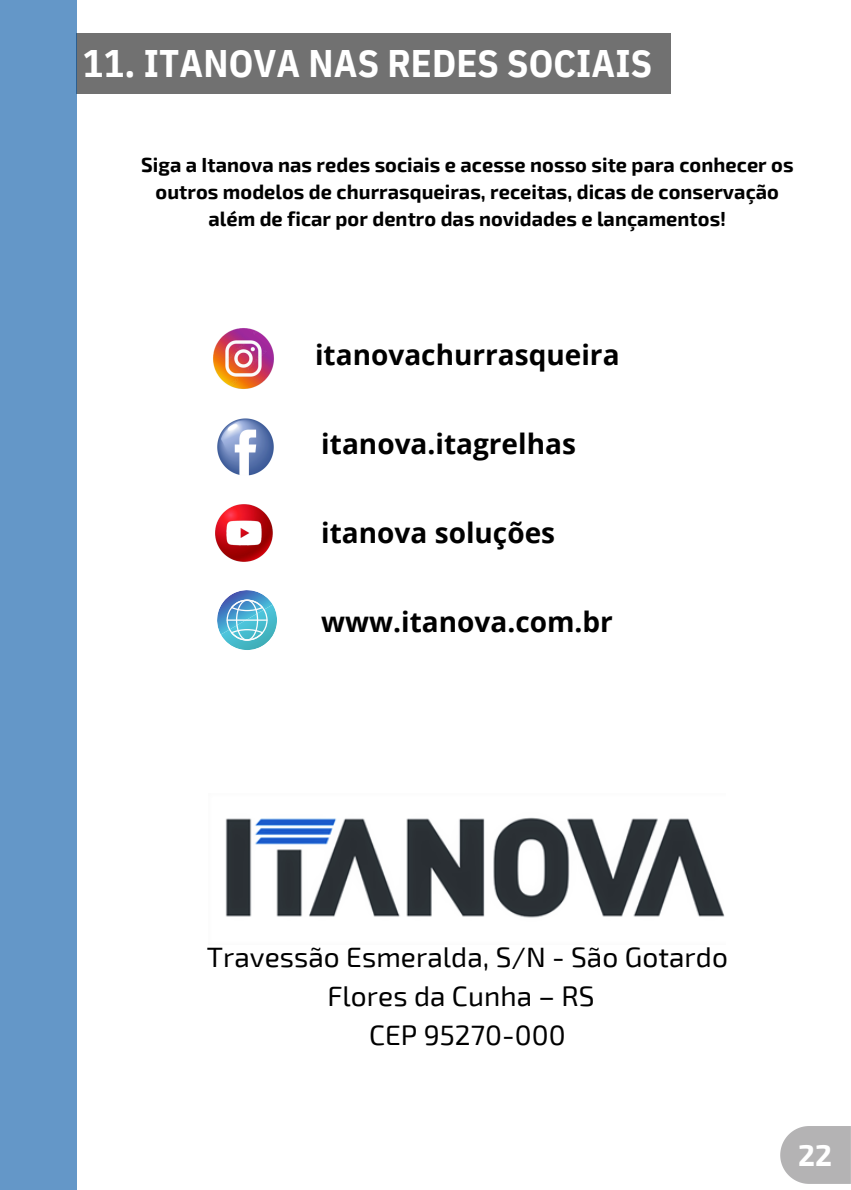
<style>
.page{position:relative;width:851px;height:1190px;background:#fff}
.page>*{position:absolute;margin:0;border:0;box-sizing:border-box;transform-origin:0 0}
.t1{font:700 38.4px "IBM Plex Sans Cond";letter-spacing:.005em;color:#fff}
.t2{font:700 29.4px "Exo 2";color:#fff}
.t3{font:700 28px "Open Sans";color:#000}
.t4{font:28px/39px "Exo 2";letter-spacing:.005em;color:#000;text-align:center}
.t5{font:700 20px/27px "Exo 2";letter-spacing:.005em;color:#000;text-align:center}
</style>
<div class="page">
<div style="left:76px;top:33px;width:594px;height:60px;background:#717171"></div>
<div style="left:0;top:0;width:76px;height:1189px;background:#6497c8"></div>
<svg style="left:780px;top:1126px;width:70px;height:57px;background:#bab9ba"></svg>
<img style="left:225px;top:817px;width:500px;height:101px">
<img style="left:213px;top:328px;width:61px;height:61px">
<img style="left:215px;top:504px;width:58px;height:58px">
<img style="left:217px;top:418px;width:57px;height:58px">
<svg style="left:241px;top:590px;width:12px;height:1px"></svg>
<svg style="left:225px;top:599px;width:44px;height:41px;background:#6bbcd7"></svg>
<hr style="left:226px;top:619px;width:41px;height:2px;background:#fdfdfd">
<p class="t1" style="left:83px;top:38px;width:570px">11. ITANOVA NAS REDES SOCIAIS</p>
<p class="t5" style="left:141px;top:151px;width:654px">Siga a Itanova nas redes sociais e acesse nosso site para conhecer os outros modelos de churrasqueiras, receitas, dicas de conservação além de ficar por dentro das novidades e lançamentos!</p>
<p class="t3" style="left:315px;top:335px;width:306px">itanovachurrasqueira</p>
<h2 class="t3" style="left:321px;top:424px;width:256px">itanova.itagrelhas</h2>
<h2 class="t3" style="left:321px;top:513px;width:235px">itanova soluções</h2>
<h2 class="t3" style="left:321px;top:602px;width:293px">www.itanova.com.br</h2>
<p class="t4" style="left:207px;top:936px;width:522px">Travessão Esmeralda, S/N - São Gotardo<br>Flores da Cunha – RS<br>CEP 95270-000</p>
<h1 class="t2" style="left:799px;top:1135px;width:20px">0</h1>
<p class="t2" style="left:798px;top:1136px;width:35px">22</p>
</div>
